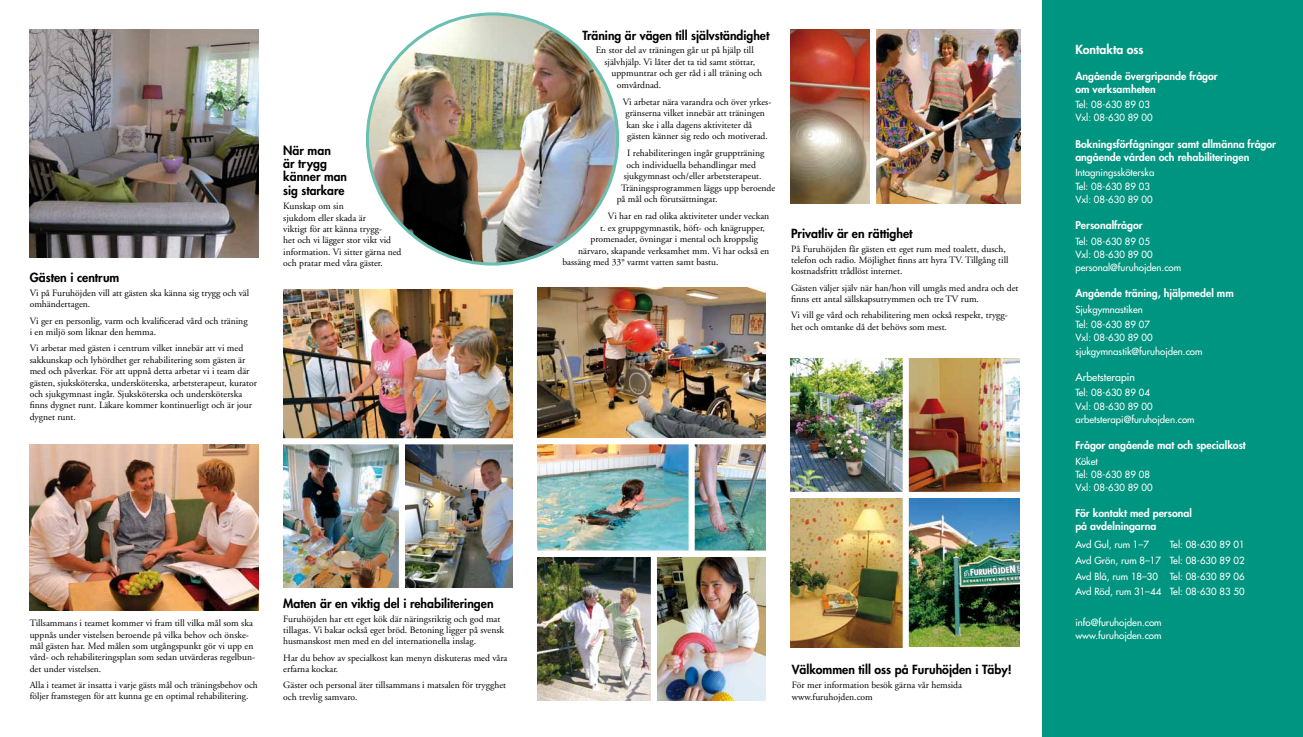
<style>
.page{position:relative;width:1303px;height:737px;background:#fff}
.page>*{position:absolute;margin:0;border:0;box-sizing:border-box;transform-origin:0 0}
.t1{font:800 12.25px/13.4px "Futura";color:#000}
.t2{font:800 12.25px "Futura";color:#fff}
.t3{font:800 10.5px/13.1px "Futura";color:#fff}
.t4{font:10.5px "Futura";color:#fff}
.t5{font:9.62px/11.4px "Adobe Garamond";color:#000}
.t6{font:9.62px/13.1px "Futura";color:#fff}
</style>
<div class="page">
<div style="left:1042px;top:0;width:260px;height:737px;background:#009580"></div>
<img style="left:30px;top:30px;width:228px;height:227px">
<img style="left:367px;top:14px;width:250px;height:250px;border-radius:125px">
<img style="left:283px;top:444px;width:116px;height:143px">
<img style="left:405px;top:444px;width:107px;height:143px">
<img style="left:30px;top:444px;width:228px;height:167px">
<img style="left:283px;top:289px;width:229px;height:149px">
<img style="left:537px;top:287px;width:228px;height:151px">
<img style="left:537px;top:444px;width:151px;height:106px">
<img style="left:537px;top:557px;width:113px;height:143px">
<img style="left:657px;top:557px;width:108px;height:143px">
<img style="left:790px;top:498px;width:112px;height:149px">
<img style="left:908px;top:359px;width:111px;height:133px">
<img style="left:694px;top:444px;width:71px;height:106px">
<img style="left:876px;top:30px;width:144px;height:173px">
<img style="left:790px;top:30px;width:79px;height:173px">
<img style="left:790px;top:359px;width:112px;height:133px">
<img style="left:908px;top:498px;width:111px;height:148px">
<p class="t1" style="left:30px;top:271px;width:91px">Gästen i centrum</p>
<p class="t5" style="left:30px;top:287px;width:221px">Vi på Furuhöjden vill att gästen ska känna sig trygg och väl omhändertagen.</p>
<p class="t5" style="left:30px;top:315px;width:219px">Vi ger en personlig, varm och kvalificerad vård och träning i en miljö som liknar den hemma.</p>
<p class="t5" style="left:30px;top:343px;width:229px">Vi arbetar med gästen i centrum vilket innebär att vi med sakkunskap och lyhördhet ger rehabilitering som gästen är med och påverkar. För att uppnå detta arbetar vi i team där gästen, sjuksköterska, undersköterska, arbetsterapeut, kurator och sjukgymnast ingår. Sjuksköterska och undersköterska finns dygnet runt. Läkare kommer kontinuerligt och är jour dygnet runt.</p>
<p class="t1" style="left:283px;top:144px;width:65px">När man<br>är trygg känner man sig starkare</p>
<p class="t5" style="left:283px;top:201px;width:120px">Kunskap om sin<br>sjukdom eller skada är<br>viktigt för att känna trygg-<br>het och vi lägger stor vikt vid information. Vi sitter gärna ned och pratar med våra gäster.</p>
<p class="t1" style="left:582px;top:28px;width:188px">Träning är vägen till självständighet</p>
<p class="t5" style="left:595px;top:45px;width:159px">En stor del av träningen går ut på hjälp till</p>
<p class="t5" style="left:604px;top:56px;width:152px">självhjälp. Vi låter det ta tid samt stöttar,</p>
<p class="t5" style="left:611px;top:68px;width:152px">uppmuntrar och ger råd i all träning och</p>
<p class="t5" style="left:616px;top:79px;width:46px">omvårdnad.</p>
<p class="t5" style="left:622px;top:96px;width:150px">Vi arbetar nära varandra och över yrkes&shy;gränserna vilket innebär att träningen kan ske i alla dagens aktiviteter då gästen känner sig redo och motiverad.</p>
<p class="t5" style="left:627px;top:148px;width:139px">I rehabiliteringen ingår gruppträning</p>
<p class="t5" style="left:626px;top:159px;width:131px">och individuella behandlingar med</p>
<p class="t5" style="left:623px;top:171px;width:139px">sjukgymnast och/eller arbetsterapeut.</p>
<p class="t5" style="left:621px;top:182px;width:156px">Träningsprogrammen läggs upp beroende</p>
<p class="t5" style="left:616px;top:193px;width:102px">på mål och förutsättningar.</p>
<p class="t5" style="left:608px;top:211px;width:163px">Vi har en rad olika aktiviteter under veckan</p>
<p class="t5" style="left:600px;top:222px;width:166px">t. ex gruppgymnastik, höft- och knägrupper,</p>
<p class="t5" style="left:590px;top:234px;width:169px">promenader, övningar i mental och kroppslig</p>
<p class="t5" style="left:578px;top:245px;width:192px">närvaro, skapande verksamhet mm. Vi har också en</p>
<p class="t5" style="left:562px;top:256px;width:157px">bassäng med 33° varmt vatten samt bastu.</p>
<p class="t1" style="left:791px;top:226px;width:123px">Privatliv är en rättighet</p>
<p class="t5" style="left:791px;top:243px;width:219px">På Furuhöjden får gästen ett eget rum med toalett, dusch, telefon och radio. Möjlighet finns att hyra TV. Tillgång till kostnadsfritt trådlöst internet.</p>
<p class="t5" style="left:791px;top:282px;width:229px">Gästen väljer själv när han/hon vill umgås med andra och det finns ett antal sällskapsutrymmen och tre TV rum.</p>
<p class="t5" style="left:791px;top:310px;width:218px">Vi vill ge vård och rehabilitering men också respekt, trygg&shy;het och omtanke då det behövs som mest.</p>
<p class="t5" style="left:30px;top:617px;width:227px">Tillsammans i teamet kommer vi fram till vilka mål som ska uppnås under vistelsen beroende på vilka behov och önske&shy;mål gästen har. Med målen som utgångspunkt gör vi upp en vård- och rehabiliteringsplan som sedan utvärderas regelbun&shy;det under vistelsen.</p>
<p class="t5" style="left:30px;top:679px;width:230px">Alla i teamet är insatta i varje gästs mål och träningsbehov och följer framstegen för att kunna ge en optimal rehabilitering.</p>
<p class="t1" style="left:283px;top:596px;width:212px">Maten är en viktig del i rehabiliteringen</p>
<p class="t5" style="left:283px;top:613px;width:222px">Furuhöjden har ett eget kök där näringsriktig och god mat tillagas. Vi bakar också eget bröd. Betoning ligger på svensk husmanskost men med en del internationella inslag.</p>
<p class="t5" style="left:283px;top:652px;width:226px">Har du behov av specialkost kan menyn diskuteras med våra erfarna kockar.</p>
<p class="t5" style="left:283px;top:680px;width:224px">Gäster och personal äter tillsammans i matsalen för trygghet och trevlig samvaro.</p>
<p class="t1" style="left:791px;top:663px;width:221px">Välkommen till oss på Furuhöjden i Täby!</p>
<p class="t5" style="left:791px;top:680px;width:172px">För mer information besök gärna vår hemsida www.furuhojden.com</p>
<p class="t2" style="left:1075px;top:41px;width:70px">Kontakta oss</p>
<p class="t3" style="left:1075px;top:69px;width:144px">Angående övergripande frågor om verksamheten</p>
<p class="t6" style="left:1075px;top:98px;width:79px">Tel: 08-630 89 03<br>Vxl: 08-630 89 00</p>
<p class="t3" style="left:1075px;top:137px;width:202px">Bokningsförfågningar samt allmänna frågor angående vården och rehabiliteringen</p>
<p class="t6" style="left:1075px;top:166px;width:81px">Intagningssköterska<br>Tel: 08-630 89 03<br>Vxl: 08-630 89 00</p>
<p class="t3" style="left:1075px;top:218px;width:69px">Personalfrågor</p>
<p class="t6" style="left:1075px;top:234px;width:107px">Tel: 08-630 89 05<br>Vxl: 08-630 89 00 personal@furuhojden.com</p>
<p class="t3" style="left:1075px;top:286px;width:160px">Angående träning, hjälpmedel mm</p>
<p class="t6" style="left:1075px;top:301px;width:76px;line-height:15.6px">Sjukgymnastiken<br>Tel: 08-630 89 07</p>
<p class="t6" style="left:1075px;top:331px;width:129px">Vxl: 08-630 89 00 sjukgymnastik@furuhojden.com</p>
<p class="t4" style="left:1075px;top:370px;width:61px">Arbetsterapin</p>
<p class="t6" style="left:1075px;top:386px;width:121px">Tel: 08-630 89 04<br>Vxl: 08-630 89 00 arbetsterapi@furuhojden.com</p>
<p class="t3" style="left:1075px;top:438px;width:172px">Frågor angående mat och specialkost</p>
<p class="t6" style="left:1075px;top:454px;width:79px">Köket<br>Tel: 08-630 89 08<br>Vxl: 08-630 89 00</p>
<p class="t3" style="left:1075px;top:506px;width:118px">För kontakt med personal på avdelningarna</p>
<p class="t6" style="left:1075px;top:538px;width:75px">Avd Gul, rum 1–7</p>
<p class="t6" style="left:1075px;top:537px;width:171px;line-height:15.6px;text-align:justify;text-indent:94px">Tel: 08-630 89 01<br>Avd Grön, rum 8–17 Tel: 08-630 89 02<br>Avd Blå, rum 18–30 Tel: 08-630 89 06<br>Avd Röd, rum 31–44 Tel: 08-630 83 50</p>
<p class="t6" style="left:1075px;top:616px;width:88px">info@furuhojden.com www.furuhojden.com</p>
</div>
